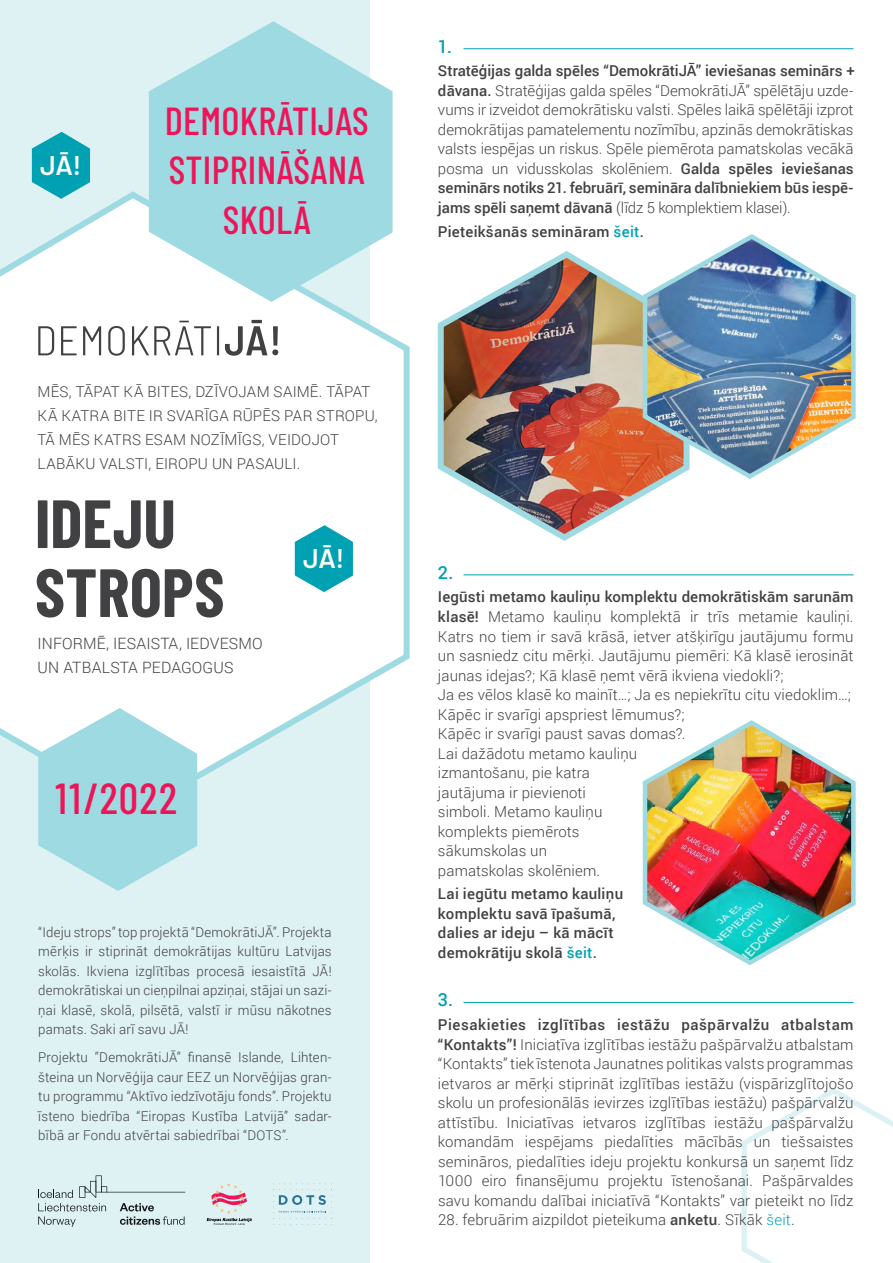
<style>
.page{position:relative;width:893px;height:1263px;background:#fff}
.page>*{position:absolute;margin:0;border:0;box-sizing:border-box;transform-origin:0 0}
.t1{font:700 68.1px/69px "Barlow Condensed";color:#414042}
.t2{font:500 43.35px "Barlow Condensed";letter-spacing:.035em;color:#ed1558}
.t3{font:500 39px/49.5px "Barlow Condensed";letter-spacing:.01em;color:#ed1558;text-align:center}
.t4{font:600 27px "Barlow";color:#fff}
.t5{font:500 18px "Roboto";color:#00a1b2}
.t6{font:300 15.6px/24px "Roboto";letter-spacing:.01em;color:#414042}
.t7{font:300 15px/19.5px "Roboto";letter-spacing:.01em;color:#414042}
.t8{font:500 15px/19.5px "Roboto";letter-spacing:.02em;color:#414042}
.t9{font:300 13.5px/19.5px "Roboto";letter-spacing:.015em;color:#414042;text-align:justify}
.s1{font-weight:500}
.s2{color:#00a1b2}
</style>
<div class="page">
<svg style="left:741px;top:1088px;width:152px;height:175px"></svg>
<div style="left:0;top:0;width:370px;height:1263px;background:#def1f3"></div>
<svg style="left:0;top:187px;width:410px;height:630px"></svg>
<svg style="left:38px;top:708px;width:159px;height:183px;background:#b2e1e7"></svg>
<svg style="left:149px;top:21px;width:244px;height:281px;fill:#9edae2"></svg>
<svg style="left:38px;top:326px;width:16px;height:29px"></svg>
<svg style="left:61px;top:326px;width:16px;height:29px"></svg>
<svg style="left:83px;top:326px;width:18px;height:29px"></svg>
<svg style="left:108px;top:326px;width:17px;height:30px"></svg>
<svg style="left:132px;top:321px;width:79px;height:34px;background:#d7d7d7"></svg>
<hr style="left:217px;top:326px;width:2px;height:29px;background:#414042">
<svg style="left:225px;top:320px;width:53px;height:36px;background:#bebebf"></svg>
<svg style="left:38px;top:1175px;width:147px;height:52px"></svg>
<svg style="left:207px;top:1183px;width:45px;height:42px"></svg>
<svg style="left:273px;top:1183px;width:59px;height:42px"></svg>
<hr style="left:463px;top:48px;width:390px;height:1px;background:#00a1b2">
<hr style="left:463px;top:574px;width:390px;height:1px;background:#00a1b2">
<hr style="left:463px;top:1002px;width:390px;height:1px;background:#00a1b2">
<img style="left:437px;top:251px;width:230px;height:290px">
<img style="left:642px;top:720px;width:214px;height:246px">
<img style="left:640px;top:234px;width:216px;height:248px">
<svg style="left:295px;top:525px;width:58px;height:67px;background:#3fb8c5"></svg>
<svg style="left:32px;top:132px;width:58px;height:67px"></svg>
<h3 class="t4" style="left:40px;top:146px;width:43px">JĀ!</h3>
<h3 class="t3" style="left:165px;top:93px;width:205px">DEMOKRĀTIJAS<br>STIPRINĀŠANA<br>SKOLĀ</h3>
<p class="t7" style="left:38px;top:379px;width:342px;line-height:24px">MĒS, TĀPAT KĀ BITES, DZĪVOJAM SAIMĒ. TĀPAT KĀ KATRA BITE IR SVARĪGA RŪPĒS PAR STROPU, TĀ MĒS KATRS ESAM NOZĪMĪGS, VEIDOJOT LABĀKU VALSTI, EIROPU UN PASAULI.</p>
<h1 class="t1" style="left:35px;top:485px;width:191px">IDEJU<br>STROPS</h1>
<p class="t6" style="left:38px;top:631px;width:227px">INFORMĒ, IESAISTA, IEDVESMO<br>UN ATBALSTA PEDAGOGUS</p>
<h3 class="t4" style="left:303px;top:539px;width:43px">JĀ!</h3>
<h2 class="t2" style="left:55px;top:768px;width:123px">11/2022</h2>
<p class="t9" style="left:38px;top:922px;width:295px">“Ideju strops” top projektā “DemokrātiJĀ”. Projekta mērķis ir stiprināt demokrātijas kultūru Latvijas skolās. Ikviena izglītības procesā iesaistītā JĀ! demokrātiskai un cieņpilnai apziņai, stājai un sazi&shy;ņai klasē, skolā, pilsētā, valstī ir mūsu nākotnes pamats. Saki arī savu JĀ!</p>
<p class="t9" style="left:38px;top:1047px;width:295px">Projektu ”DemokrātiJĀ” finansē Islande, Lihten&shy;šteina un Norvēģija caur EEZ un Norvēģijas gran&shy;tu programmu “Aktīvo iedzīvotāju fonds”. Projektu īsteno biedrība “Eiropas Kustība Latvijā” sadar&shy;bībā ar Fondu atvērtai sabiedrībai “DOTS”.</p>
<p class="t5" style="left:438px;top:34px;width:16px">1.</p>
<p class="t7" style="left:438px;top:61px;width:418px;text-align:justify"><span class="s1">Stratēģijas galda spēles “DemokrātiJĀ” ieviešanas seminārs + dāvana.</span> Stratēģijas galda spēles “DemokrātiJĀ” spēlētāju uzde&shy;vums ir izveidot demokrātisku valsti. Spēles laikā spēlētāji izprot demokrātijas pamatelementu nozīmību, apzinās demokrātiskas valsts iespējas un riskus. Spēle piemērota pamatskolas vecākā posma un vidusskolas skolēniem. <span class="s1">Galda spēles ieviešanas seminārs notiks 21. februārī, semināra dalībniekiem būs iespē&shy;jams spēli saņemt dāvanā</span> (līdz 5 komplektiem klasei).</p>
<p class="t8" style="left:438px;top:221px;width:207px">Pieteikšanās semināram <span class="s2">šeit</span>.</p>
<p class="t5" style="left:438px;top:560px;width:17px">2.</p>
<p class="t7" style="left:438px;top:587px;width:417px"><span class="s1">Iegūsti metamo kauliņu komplektu demokrātiskām sarunām klasē!</span> Metamo kauliņu komplektā ir trīs metamie kauliņi.<br>Katrs no tiem ir savā krāsā, ietver atšķirīgu jautājumu formu un sasniedz citu mērķi. Jautājumu piemēri: Kā klasē ierosināt jaunas idejas?; Kā klasē ņemt vērā ikviena viedokli?;<br>Ja es vēlos klasē ko mainīt…; Ja es nepiekrītu citu viedoklim…; Kāpēc ir svarīgi apspriest lēmumus?;<br>Kāpēc ir svarīgi paust savas domas?.<br>Lai dažādotu metamo kauliņu<br>izmantošanu, pie katra<br>jautājuma ir pievienoti<br>simboli. Metamo kauliņu<br>komplekts piemērots<br>sākumskolas un<br>pamatskolas skolēniem.</p>
<p class="t8" style="left:438px;top:884px;width:187px">Lai iegūtu metamo kauliņu komplektu savā īpašumā, dalies ar ideju – kā mācīt demokrātiju skolā <span class="s2">šeit</span>.</p>
<p class="t5" style="left:438px;top:987px;width:17px">3.</p>
<p class="t7" style="left:438px;top:1014px;width:417px;text-align:justify"><span class="s1">Piesakieties izglītības iestāžu pašpārvalžu atbalstam “Kontakts”!</span> Iniciatīva izglītības iestāžu pašpārvalžu atbalstam “Kontakts” tiek īstenota Jaunatnes politikas valsts programmas ietvaros ar mērķi stiprināt izglītības iestāžu (vispārizglītojošo skolu un profesionālās ievirzes izglītības iestāžu) pašpārvalžu attīstību. Iniciatīvas ietvaros izglītības iestāžu pašpārvalžu komandām iespējams piedalīties mācībās un tiešsaistes semināros, piedalīties ideju projektu konkursā un saņemt līdz 1000 eiro finansējumu projektu īstenošanai. Pašpārvaldes savu komandu dalībai iniciatīvā “Kontakts” var pieteikt no līdz</p>
<p class="t7" style="left:438px;top:1209px;width:358px">28. februārim aizpildot pieteikuma <span class="s1">anketu</span>. Sīkāk <span class="s2">šeit</span>.</p>
</div>
